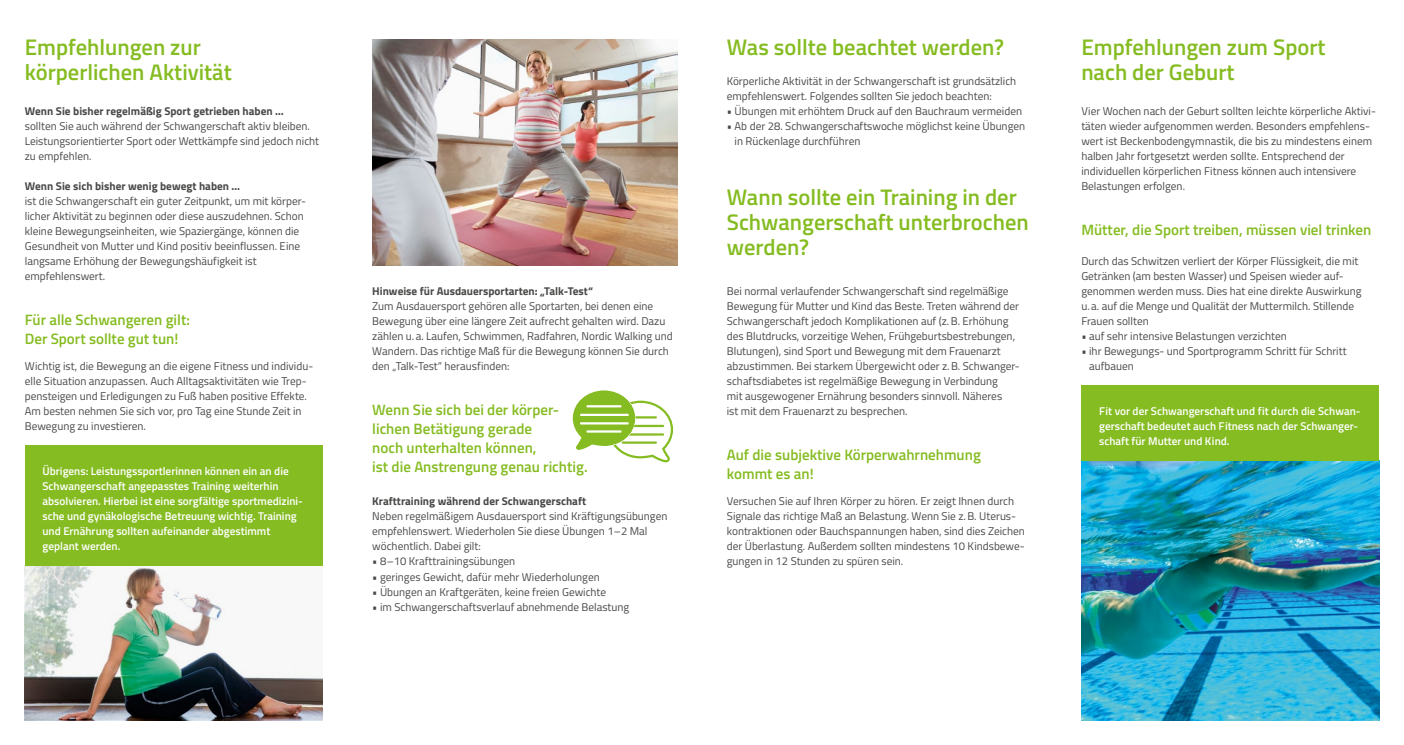
<style>
.page{position:relative;width:1404px;height:745px;background:#fff}
.page>*{position:absolute;margin:0;border:0;box-sizing:border-box;transform-origin:0 0}
.Headline_18pt_semibo{font:600 22.5px/25px "BGEK Titillium";color:#85bc21}
.Zw_12pt_semibold_Grü{font:600 15px/18.8px "BGEK Titillium";color:#85bc21}
.Fließtext_9_12pt_reg{font:11.25px/15px "BGEK Titillium";color:#484847}
.Fließtext_9_12pt_reg-2{font:600 11.25px/15px "BGEK Titillium";color:#fff}
.Headline_18pt_semibo-2{font:11.25px/15px "BGEK Titillium";color:#484847}
.Fließtext_9_12pt_bol{font:700 11.25px "BGEK Titillium";color:#484847}
.Zw_12pt_semibold_Grü-2{font:11.25px/15px "BGEK Titillium";color:#484847}
.Zw_12pt_semibold_Grü-3{font:700 11.25px "BGEK Titillium";color:#484847}
</style>
<div class="page">
<img style="left:25px;top:565px;width:297px;height:154px">
<img style="left:372px;top:40px;width:305px;height:225px">
<img style="left:1081px;top:460px;width:297px;height:259px">
<div style="left:25px;top:445px;width:297px;height:120px;background:#85bc21"></div>
<svg style="left:572px;top:390px;width:101px;height:72px"></svg>
<div style="left:1081px;top:385px;width:297px;height:75px;background:#85bc21"></div>
<p class="Headline_18pt_semibo" style="left:25px;top:33px;width:208px">Empfehlungen zur körperlichen Aktivität</p>
<p class="Fließtext_9_12pt_bol" style="left:25px;top:102px;width:260px">Wenn Sie bisher regelmäßig Sport getrieben haben …</p>
<p class="Fließtext_9_12pt_reg" style="left:25px;top:118px;width:296px">sollten Sie auch während der Schwangerschaft aktiv bleiben.<br>Leistungsorientierter Sport oder Wettkämpfe sind jedoch nicht zu empfehlen.</p>
<p class="Fließtext_9_12pt_bol" style="left:25px;top:177px;width:217px">Wenn Sie sich bisher wenig bewegt haben …</p>
<p class="Fließtext_9_12pt_reg" style="left:25px;top:193px;width:281px">ist die Schwangerschaft ein guter Zeitpunkt, um mit körper&shy;licher Aktivität zu beginnen oder diese auszudehnen. Schon kleine Bewegungseinheiten, wie Spaziergänge, können die Gesundheit von Mutter und Kind positiv beeinflussen. Eine langsame Erhöhung der Bewegungshäufigkeit ist empfehlenswert.</p>
<p class="Zw_12pt_semibold_Grü" style="left:25px;top:309px;width:167px">Für alle Schwangeren gilt:<br>Der Sport sollte gut tun!</p>
<p class="Fließtext_9_12pt_reg" style="left:25px;top:358px;width:290px">Wichtig ist, die Bewegung an die eigene Fitness und individu&shy;elle Situation anzupassen. Auch Alltagsaktivitäten wie Trep&shy;pensteigen und Erledigungen zu Fuß haben positive Effekte.</p>
<p class="Fließtext_9_12pt_reg" style="left:25px;top:403px;width:278px">Am besten nehmen Sie sich vor, pro Tag eine Stunde Zeit in<br>Bewegung zu investieren.</p>
<p class="Fließtext_9_12pt_reg-2" style="left:43px;top:463px;width:262px">Übrigens: Leistungssportlerinnen können ein an die Schwangerschaft angepasstes Training weiterhin absolvieren. Hierbei ist eine sorgfältige sportmedizini&shy;sche und gynäkologische Betreuung wichtig. Training und Ernährung sollten aufeinander abgestimmt geplant werden.</p>
<p class="Fließtext_9_12pt_bol" style="left:372px;top:282px;width:222px">Hinweise für Ausdauersportarten: „Talk-Test“</p>
<p class="Fließtext_9_12pt_reg" style="left:372px;top:298px;width:302px">Zum Ausdauersport gehören alle Sportarten, bei denen eine Bewegung über eine längere Zeit aufrecht gehalten wird. Dazu zählen u.a. Laufen, Schwimmen, Radfahren, Nordic Walking und Wandern. Das richtige Maß für die Bewegung können Sie durch den „Talk-Test“ herausfinden:</p>
<p class="Zw_12pt_semibold_Grü" style="left:372px;top:399px;width:217px">Wenn Sie sich bei der körper&shy;lichen Betätigung gerade<br>noch unterhalten können,<br>ist die Anstrengung genau richtig.</p>
<p class="Zw_12pt_semibold_Grü-3" style="left:372px;top:492px;width:215px">Krafttraining während der Schwangerschaft</p>
<p class="Fließtext_9_12pt_reg" style="left:372px;top:508px;width:297px">Neben regelmäßigem Ausdauersport sind Kräftigungsübungen empfehlenswert. Wiederholen Sie diese Übungen 1–2 Mal wöchentlich. Dabei gilt:</p>
<p class="Fließtext_9_12pt_reg" style="left:372px;top:553px;width:144px">• 8–10 Krafttrainingsübungen</p>
<p class="Fließtext_9_12pt_reg" style="left:372px;top:568px;width:229px">• geringes Gewicht, dafür mehr Wiederholungen</p>
<p class="Fließtext_9_12pt_reg" style="left:372px;top:583px;width:235px">• Übungen an Kraftgeräten, keine freien Gewichte</p>
<p class="Fließtext_9_12pt_reg" style="left:372px;top:598px;width:258px">• im Schwangerschaftsverlauf abnehmende Belastung</p>
<p class="Headline_18pt_semibo" style="left:726px;top:33px;width:279px">Was sollte beachtet werden?</p>
<p class="Headline_18pt_semibo-2" style="left:726px;top:73px;width:291px">Körperliche Aktivität in der Schwangerschaft ist grundsätzlich empfehlenswert. Folgendes sollten Sie jedoch beachten:</p>
<p class="Fließtext_9_12pt_reg" style="left:726px;top:103px;width:297px">• Übungen mit erhöhtem Druck auf den Bauchraum vermeiden</p>
<p class="Headline_18pt_semibo-2" style="left:734px;top:118px;width:292px;text-indent:-8px">• Ab der 28. Schwangerschaftswoche möglichst keine Übungen in Rückenlage durchführen</p>
<p class="Headline_18pt_semibo" style="left:726px;top:183px;width:303px">Wann sollte ein Training in der<br>Schwangerschaft unterbrochen werden?</p>
<p class="Fließtext_9_12pt_reg" style="left:726px;top:283px;width:294px">Bei normal verlaufender Schwangerschaft sind regelmäßige Bewegung für Mutter und Kind das Beste. Treten während der Schwangerschaft jedoch Komplikationen auf (z.B. Erhöhung des Blutdrucks, vorzeitige Wehen, Frühgeburtsbestrebungen, Blutungen), sind Sport und Bewegung mit dem Frauenarzt abzustimmen. Bei starkem Übergewicht oder z.B. Schwanger&shy;schaftsdiabetes ist regelmäßige Bewegung in Verbindung<br>mit ausgewogener Ernährung besonders sinnvoll. Näheres<br>ist mit dem Frauenarzt zu besprechen.</p>
<p class="Zw_12pt_semibold_Grü" style="left:726px;top:444px;width:255px">Auf die subjektive Körperwahrnehmung kommt es an!</p>
<p class="Fließtext_9_12pt_reg" style="left:726px;top:493px;width:299px">Versuchen Sie auf Ihren Körper zu hören. Er zeigt Ihnen durch Signale das richtige Maß an Belastung. Wenn Sie z.B. Uterus&shy;kontraktionen oder Bauchspannungen haben, sind dies Zeichen der Überlastung. Außerdem sollten mindestens 10 Kindsbewe&shy;gungen in 12 Stunden zu spüren sein.</p>
<p class="Headline_18pt_semibo" style="left:1081px;top:33px;width:246px">Empfehlungen zum Sport nach der Geburt</p>
<p class="Fließtext_9_12pt_reg" style="left:1081px;top:103px;width:296px">Vier Wochen nach der Geburt sollten leichte körperliche Aktivi&shy;täten wieder aufgenommen werden. Besonders empfehlens&shy;wert ist Beckenbodengymnastik, die bis zu mindestens einem halben Jahr fortgesetzt werden sollte. Entsprechend der individuellen körperlichen Fitness können auch intensivere Belastungen erfolgen.</p>
<p class="Zw_12pt_semibold_Grü" style="left:1081px;top:219px;width:291px">Mütter, die Sport treiben, müssen viel trinken</p>
<p class="Fließtext_9_12pt_reg" style="left:1081px;top:253px;width:282px">Durch das Schwitzen verliert der Körper Flüssigkeit, die mit Getränken (am besten Wasser) und Speisen wieder auf&shy;genommen werden muss. Dies hat eine direkte Auswirkung u.a. auf die Menge und Qualität der Muttermilch. Stillende Frauen sollten</p>
<p class="Fließtext_9_12pt_reg" style="left:1081px;top:328px;width:207px">• auf sehr intensive Belastungen verzichten</p>
<p class="Zw_12pt_semibold_Grü-2" style="left:1089px;top:343px;width:259px;text-indent:-8px">• ihr Bewegungs- und Sportprogramm Schritt für Schritt aufbauen</p>
<p class="Fließtext_9_12pt_reg-2" style="left:1098px;top:403px;width:263px">Fit vor der Schwangerschaft und fit durch die Schwan&shy;gerschaft bedeutet auch Fitness nach der Schwanger&shy;schaft für Mutter und Kind.</p>
</div>
